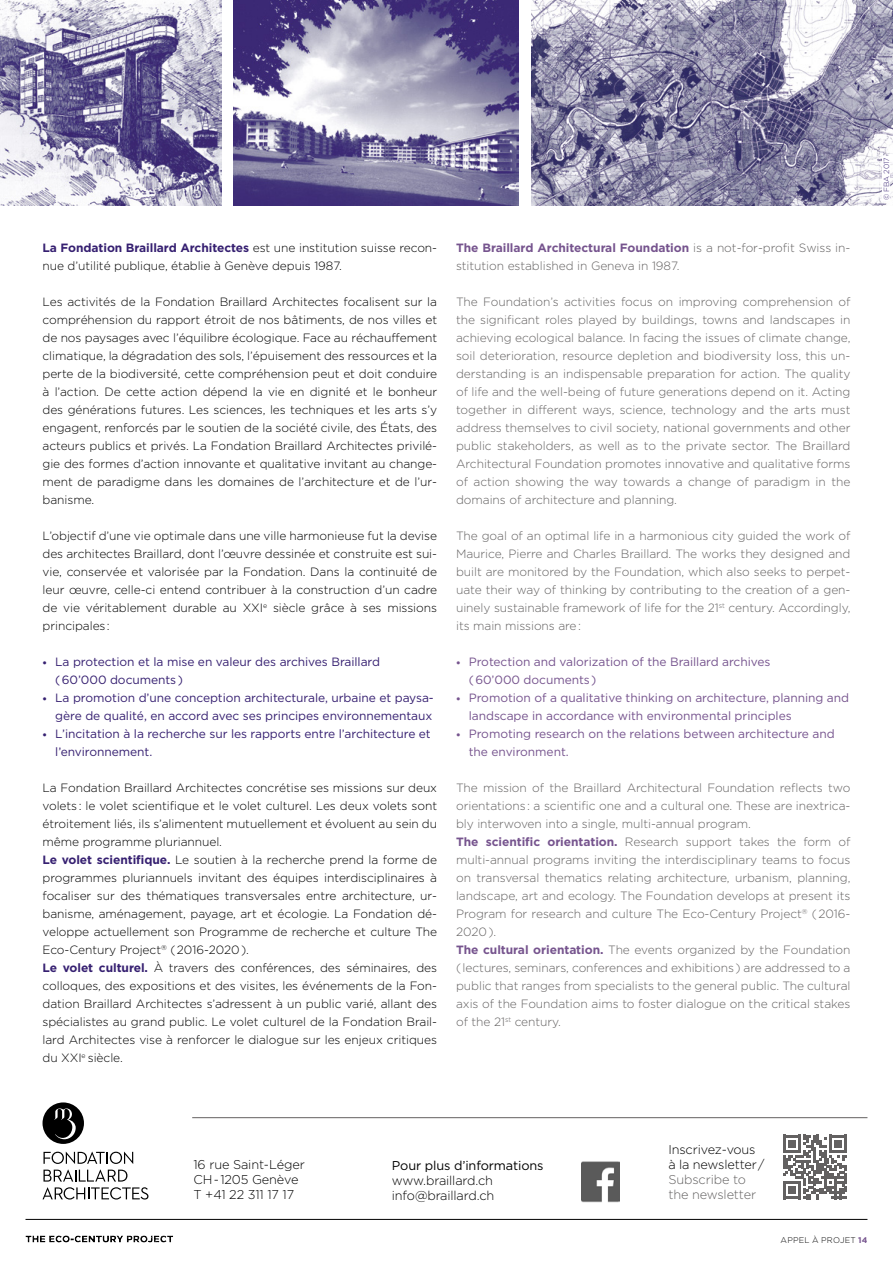
<style>
.page{position:relative;width:893px;height:1263px;background:#fff}
.page>*{position:absolute;margin:0;border:0;box-sizing:border-box;transform-origin:0 0}
.t1{font:300 12.75px/15px "Gotham Pro";letter-spacing:-.01em;color:#000}
.t2{font:300 12.75px/15px "Gotham Pro";letter-spacing:-.01em;color:#636161}
.t3{font:12.75px "Gotham Pro";letter-spacing:-.01em;color:#000}
.t4{font:300 12px/18px "Gotham Pro";letter-spacing:-.005em;color:#000}
.t5{font:300 12px/18px "Gotham Pro";letter-spacing:-.005em;color:#636161}
.t6{font:12px/18px "Gotham Pro";letter-spacing:-.005em;color:#362071}
.t7{font:12px/18px "Gotham Pro";letter-spacing:-.005em;color:#76548e}
.t8{font:300 8.25px "Gotham Pro";letter-spacing:.02em;color:#000}
.t9{font:300 7.5px "Gotham Pro";color:#362071}
.s1{font-weight:700;color:#362071}
.s2{font-weight:900;font-size:9px}
.s3{font-weight:700;color:#76548e}
</style>
<div class="page">
<hr style="left:26px;top:1219px;width:841px;height:1px;background:#000">
<svg style="left:26px;top:1235px;width:147px;height:8px"></svg>
<svg style="left:783px;top:1135px;width:64px;height:64px"></svg>
<img style="left:581px;top:1161px;width:39px;height:41px">
<svg style="left:44px;top:1152px;width:89px;height:29px"></svg>
<svg style="left:43px;top:1187px;width:105px;height:12px"></svg>
<hr style="left:192px;top:1117px;width:675px;height:1px;background:#636161">
<img style="left:234px;top:0;width:285px;height:206px">
<img style="left:0;top:0;width:221px;height:206px">
<img style="left:531px;top:0;width:362px;height:206px">
<div style="left:883px;top:156px;width:7px;height:44px;background:#fff"></div>
<svg style="left:43px;top:1102px;width:41px;height:42px"></svg>
<p class="t4" style="left:43px;top:239px;width:396px"><span class="s1">La Fondation Braillard Architectes</span> est une institution suisse recon&shy;nue d’utilité publique, établie à Genève depuis 1987.</p>
<p class="t4" style="left:43px;top:293px;width:396px;text-align:justify">Les activités de la Fondation Braillard Architectes focalisent sur la compréhension du rapport étroit de nos bâtiments, de nos villes et de nos paysages avec l’équilibre écologique. Face au réchauffement climatique, la dégradation des sols, l’épuisement des ressources et la perte de la biodiversité, cette compréhension peut et doit conduire à l’action. De cette action dépend la vie en dignité et le bonheur des générations futures. Les sciences, les techniques et les arts s’y engagent, renforcés par le soutien de la société civile, des États, des acteurs publics et privés. La Fondation Braillard Architectes privilé&shy;gie des formes d’action innovante et qualitative invitant au change&shy;ment de paradigme dans les domaines de l’architecture et de l’ur&shy;banisme.</p>
<p class="t4" style="left:43px;top:527px;width:396px;text-align:justify">L’objectif d’une vie optimale dans une ville harmonieuse fut la devise des architectes Braillard, dont l’œuvre dessinée et construite est sui&shy;vie, conservée et valorisée par la Fondation. Dans la continuité de leur œuvre, celle-ci entend contribuer à la construction d’un cadre de vie véritablement durable au XXI<sup>e</sup> siècle grâce à ses missions principales:</p>
<p class="t6" style="left:55px;top:653px;width:326px;text-indent:-13px"><span class="s2">•</span> La protection et la mise en valeur des archives Braillard (60’000 documents)</p>
<p class="t6" style="left:43px;top:689px;width:393px;text-align:right"><span class="s2">•</span> La promotion d’une conception architecturale, urbaine et paysa&shy;gère de qualité, en accord avec ses principes environnementaux</p>
<p class="t6" style="left:55px;top:725px;width:377px;text-indent:-13px"><span class="s2">•</span> L’incitation à la recherche sur les rapports entre l’architecture et l’environnement.</p>
<p class="t4" style="left:43px;top:779px;width:396px">La Fondation Braillard Architectes concrétise ses missions sur deux volets: le volet scientifique et le volet culturel. Les deux volets sont étroitement liés, ils s’alimentent mutuellement et évoluent au sein du même programme pluriannuel.<br><span class="s1">Le volet scientifique.</span> Le soutien à la recherche prend la forme de programmes pluriannuels invitant des équipes interdisciplinaires à focaliser sur des thématiques transversales entre architecture, ur&shy;banisme, aménagement, payage, art et écologie. La Fondation dé&shy;veloppe actuellement son Programme de recherche et culture The Eco-Century Project<sup>®</sup> (2016-2020).<br><span class="s1">Le volet culturel.</span> À travers des conférences, des séminaires, des colloques, des expositions et des visites, les événements de la Fon&shy;dation Braillard Architectes s’adressent à un public varié, allant des spécialistes au grand public. Le volet culturel de la Fondation Brail&shy;lard Architectes vise à renforcer le dialogue sur les enjeux critiques du XXI<sup>e</sup> siècle.</p>
<p class="t5" style="left:456px;top:239px;width:396px"><span class="s3">The Braillard Architectural Foundation</span> is a not-for-profit Swiss in&shy;stitution established in Geneva in 1987.</p>
<p class="t5" style="left:456px;top:293px;width:396px;text-align:justify">The Foundation’s activities focus on improving comprehension of the significant roles played by buildings, towns and landscapes in achieving ecological balance. In facing the issues of climate change, soil deterioration, resource depletion and biodiversity loss, this un&shy;derstanding is an indispensable preparation for action. The quality of life and the well-being of future generations depend on it. Acting together in different ways, science, technology and the arts must address themselves to civil society, national governments and other public stakeholders, as well as to the private sector. The Braillard Architectural Foundation promotes innovative and qualitative forms of action showing the way towards a change of paradigm in the domains of architecture and planning.</p>
<p class="t5" style="left:456px;top:527px;width:396px;text-align:justify">The goal of an optimal life in a harmonious city guided the work of Maurice, Pierre and Charles Braillard. The works they designed and built are monitored by the Foundation, which also seeks to perpet&shy;uate their way of thinking by contributing to the creation of a gen&shy;uinely sustainable framework of life for the 21<sup>st</sup> century. Accordingly, its main missions are:</p>
<p class="t7" style="left:469px;top:653px;width:303px;text-indent:-13px"><span class="s2">•</span> Protection and valorization of the Braillard archives (60’000 documents)</p>
<p class="t7" style="left:469px;top:689px;width:382px;text-indent:-13px"><span class="s2">•</span> Promotion of a qualitative thinking on architecture, planning and landscape in accordance with environmental principles</p>
<p class="t7" style="left:469px;top:725px;width:367px;text-indent:-13px"><span class="s2">•</span> Promoting research on the relations between architecture and the environment.</p>
<p class="t5" style="left:456px;top:779px;width:396px">The mission of the Braillard Architectural Foundation reflects two orientations: a scientific one and a cultural one. These are inextrica&shy;bly interwoven into a single, multi-annual program.<br><span class="s3">The scientific orientation.</span> Research support takes the form of multi-annual programs inviting the interdisciplinary teams to focus on transversal thematics relating architecture, urbanism, planning, landscape, art and ecology. The Foundation develops at present its Program for research and culture The Eco-Century Project<sup>®</sup> (2016- 2020).<br><span class="s3">The cultural orientation.</span> The events organized by the Foundation ( lectures, seminars, conferences and exhibitions) are addressed to a public that ranges from specialists to the general public. The cultural axis of the Foundation aims to foster dialogue on the critical stakes of the 21<sup>st</sup> century.</p>
<p class="t9" style="left:882px;top:200px;width:44px;rotate:-90deg">©FBA 2017</p>
<p class="t1" style="left:193px;top:1157px;width:113px">16 rue Saint-Léger<br>CH- 1205 Genève<br>T +41 22 311 17 17</p>
<p class="t3" style="left:392px;top:1158px;width:153px">Pour plus d’informations</p>
<p class="t1" style="left:392px;top:1173px;width:104px">www.braillard.ch info@braillard.ch</p>
<p class="t1" style="left:668px;top:1142px;width:98px">Inscrivez-vous à la newsletter/</p>
<p class="t2" style="left:668px;top:1172px;width:89px">Subscribe to the newsletter</p>
<p class="t8" style="left:781px;top:1235px;width:88px">APPEL À PROJET <span class="s3">14</span></p>
</div>
